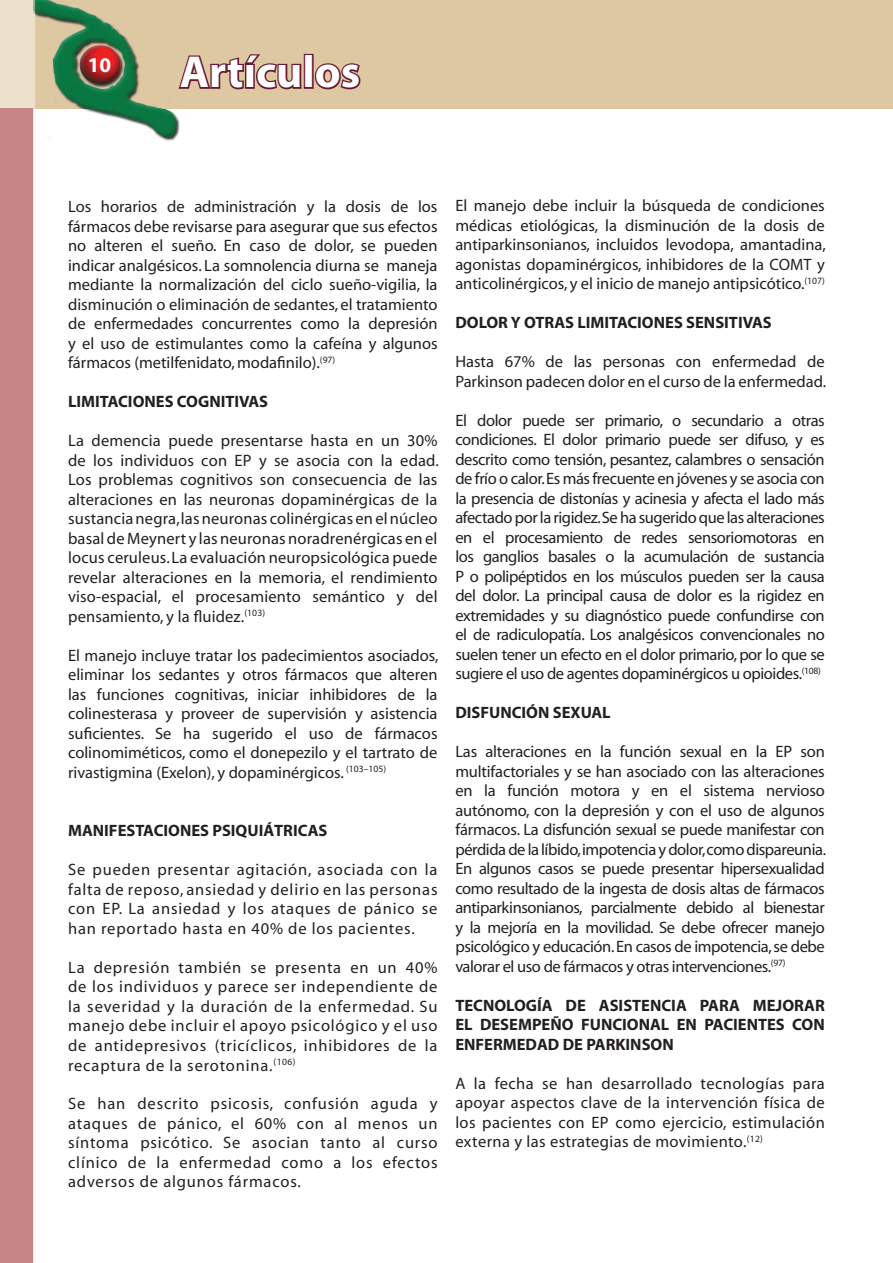
<style>
.page{position:relative;width:893px;height:1263px;background:#fff}
.page>*{position:absolute;margin:0;border:0;box-sizing:border-box;transform-origin:0 0}
.t1{font:700 45px "Myriad";color:#fff}
.t2{font:700 21px "Myriad";color:#fff}
.t3{font:16.5px/19.5px "Myriad";color:#231f20;text-align:justify}
.t4{font:700 16.5px/19.5px "Myriad";color:#231f20;text-align:justify}
</style>
<div class="page">
<div style="left:0;top:0;width:893px;height:108px;background:#ddc8a2"></div>
<img style="left:34px;top:0;width:145px;height:141px">
<svg style="left:177px;top:52px;width:125px;height:39px"></svg>
<div style="left:304px;top:54px;width:10px;height:35px;border:3px solid #691831"></div>
<svg style="left:313px;top:62px;width:48px;height:28px"></svg>
<svg style="left:0;top:0;width:34px;height:1263px;background:#c98d8c"></svg>
<p class="t2" style="left:88px;top:55px;width:25px">10</p>
<h1 class="t1" style="left:180px;top:49px;width:182px">Artículos</h1>
<p class="t3" style="left:68px;top:198px;width:371px">Los horarios de administración y la dosis de los fármacos debe revisarse para asegurar que sus efectos no alteren el sueño. En caso de dolor, se pueden indicar analgésicos. La somnolencia diurna se maneja mediante la normalización del ciclo sueño-vigilia, la disminución o eliminación de sedantes, el tratamiento de enfermedades concurrentes como la depresión y el uso de estimulantes como la cafeína y algunos fármacos (metilfenidato, modafinilo).<sup>(97)</sup></p>
<p class="t4" style="left:68px;top:393px;width:202px">LIMITACIONES COGNITIVAS</p>
<p class="t3" style="left:68px;top:432px;width:372px">La demencia puede presentarse hasta en un 30% de los individuos con EP y se asocia con la edad.<br>Los problemas cognitivos son consecuencia de las alteraciones en las neuronas dopaminérgicas de la sustancia negra, las neuronas colinérgicas en el núcleo basal de Meynert y las neuronas noradrenérgicas en el locus ceruleus. La evaluación neuropsicológica puede revelar alteraciones en la memoria, el rendimiento viso-espacial, el procesamiento semántico y del pensamiento, y la fluidez.<sup>(103)</sup></p>
<p class="t3" style="left:68px;top:646px;width:372px">El manejo incluye tratar los padecimientos asociados, eliminar los sedantes y otros fármacos que alteren las funciones cognitivas, iniciar inhibidores de la colinesterasa y proveer de supervisión y asistencia suficientes. Se ha sugerido el uso de fármacos colinomiméticos, como el donepezilo y el tartrato de rivastigmina (Exelon), y dopaminérgicos. <sup>(103–105)</sup></p>
<p class="t4" style="left:68px;top:822px;width:261px">MANIFESTACIONES PSIQUIÁTRICAS</p>
<p class="t3" style="left:68px;top:861px;width:371px">Se pueden presentar agitación, asociada con la falta de reposo, ansiedad y delirio en las personas con EP. La ansiedad y los ataques de pánico se han reportado hasta en 40% de los pacientes.</p>
<p class="t3" style="left:68px;top:958px;width:371px">La depresión también se presenta en un 40% de los individuos y parece ser independiente de la severidad y la duración de la enfermedad. Su manejo debe incluir el apoyo psicológico y el uso de antidepresivos (tricíclicos, inhibidores de la recaptura de la serotonina.<sup>(106)</sup></p>
<p class="t3" style="left:68px;top:1095px;width:371px">Se han descrito psicosis, confusión aguda y ataques de pánico, el 60% con al menos un síntoma psicótico. Se asocian tanto al curso clínico de la enfermedad como a los efectos adversos de algunos fármacos.</p>
<p class="t3" style="left:455px;top:197px;width:372px">El manejo debe incluir la búsqueda de condiciones médicas etiológicas, la disminución de la dosis de antiparkinsonianos, incluidos levodopa, amantadina, agonistas dopaminérgicos, inhibidores de la COMT y anticolinérgicos, y el inicio de manejo antipsicótico.<sup>(107)</sup></p>
<p class="t4" style="left:455px;top:313px;width:318px">DOLOR Y OTRAS LIMITACIONES SENSITIVAS</p>
<p class="t3" style="left:455px;top:353px;width:372px">Hasta 67% de las personas con enfermedad de<br>Parkinson padecen dolor en el curso de la enfermedad.</p>
<p class="t3" style="left:455px;top:411px;width:371px">El dolor puede ser primario, o secundario a otras condiciones. El dolor primario puede ser difuso, y es descrito como tensión, pesantez, calambres o sensación de frío o calor. Es más frecuente en jóvenes y se asocia con la presencia de distonías y acinesia y afecta el lado más afectado por la rigidez.Se ha sugerido que las alteraciones en el procesamiento de redes sensoriomotoras en los ganglios basales o la acumulación de sustancia P o polipéptidos en los músculos pueden ser la causa del dolor. La principal causa de dolor es la rigidez en extremidades y su diagnóstico puede confundirse con el de radiculopatía. Los analgésicos convencionales no suelen tener un efecto en el dolor primario, por lo que se sugiere el uso de agentes dopaminérgicos u opioides.<sup>(108)</sup></p>
<p class="t4" style="left:455px;top:703px;width:157px">DISFUNCIÓN SEXUAL</p>
<p class="t3" style="left:455px;top:743px;width:372px">Las alteraciones en la función sexual en la EP son multifactoriales y se han asociado con las alteraciones en la función motora y en el sistema nervioso autónomo, con la depresión y con el uso de algunos fármacos. La disfunción sexual se puede manifestar con pérdida de la líbido, impotencia y dolor,como dispareunia.<br>En algunos casos se puede presentar hipersexualidad como resultado de la ingesta de dosis altas de fármacos antiparkinsonianos, parcialmente debido al bienestar y la mejoría en la movilidad. Se debe ofrecer manejo psicológico y educación. En casos de impotencia, se debe valorar el uso de fármacos y otras intervenciones.<sup>(97)</sup></p>
<p class="t4" style="left:455px;top:996px;width:371px">TECNOLOGÍA DE ASISTENCIA PARA MEJORAR EL DESEMPEÑO FUNCIONAL EN PACIENTES CON ENFERMEDAD DE PARKINSON</p>
<p class="t3" style="left:455px;top:1074px;width:371px">A la fecha se han desarrollado tecnologías para apoyar aspectos clave de la intervención física de los pacientes con EP como ejercicio, estimulación externa y las estrategias de movimiento.<sup>(12)</sup></p>
</div>
